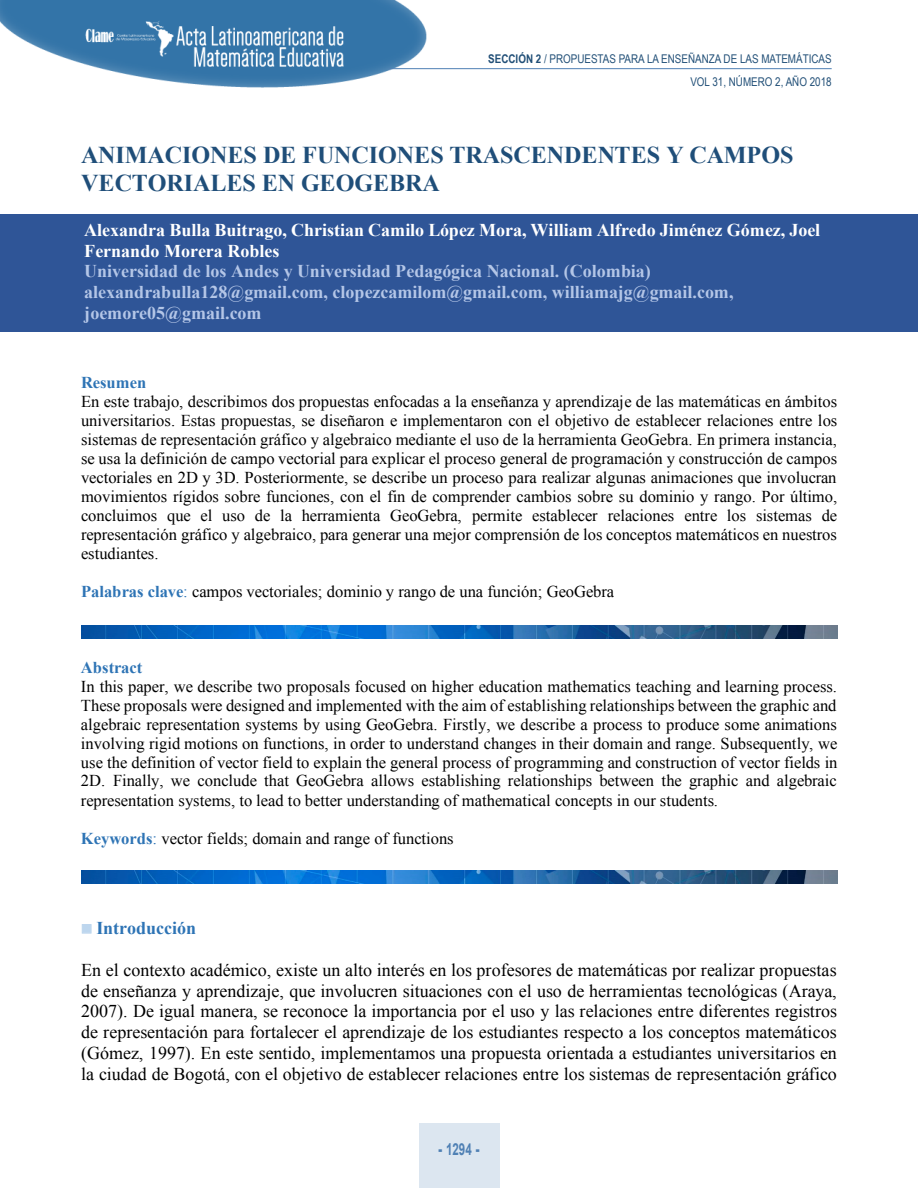
<style>
.page{position:relative;width:918px;height:1188px;background:#fff}
.page>*{position:absolute;margin:0;border:0;box-sizing:border-box;transform-origin:0 0}
.t1{font:700 24.15px/27.8px "Times New Roman";letter-spacing:-.005em;color:#1f4e79}
.t2{font:18px/20.7px "Times New Roman";color:#000;text-align:justify}
.t3{font:700 18px/20.7px "Times New Roman";color:#b4c6e7}
.t4{font:700 18px/20.5px "Times New Roman";color:#fff}
.t5{font:700 18px "Times New Roman";color:#2e74b5}
.t6{font:16.5px/19px "Times New Roman";color:#000;text-align:justify}
.t7{font:700 16.5px "Times New Roman";letter-spacing:-.005em;color:#2e74b5}
.t8{font:700 16.5px "Arial";color:#4f80b4;scale:.7 1}
.t9{font:12px/23px "Arial Narrow";color:#214f77;text-align:right}
.s1{font-weight:700}
.s2{font-weight:700;color:#2e74b5}
.s3{color:#2e74b5}
.s4{color:#bdd6ee}
.s5{font-weight:900}
</style>
<div class="page">
<img style="left:0;top:0;width:435px;height:88px">
<hr style="left:389px;top:68px;width:443px;height:1px;background:#4f80b4">
<div style="left:419px;top:1123px;width:80px;height:65px;background:#dce6f0"></div>
<div style="left:82px;top:924px;width:9px;height:9px;border:1px solid #bdd6ee"></div>
<img style="left:81px;top:625px;width:756px;height:14px">
<img style="left:81px;top:870px;width:756px;height:13px">
<div style="left:0;top:215px;width:918px;height:117px;background:#2f5597"></div>
<p class="t9" style="left:488px;top:47px;width:345px"><span class="s1">SECCIÓN 2</span> / PROPUESTAS PARA LA ENSEÑANZA DE LAS MATEMÁTICAS<br>VOL 31, NÚMERO 2, AÑO 2018</p>
<h1 class="t1" style="left:81px;top:141px;width:714px">ANIMACIONES DE FUNCIONES TRASCENDENTES Y CAMPOS<br>VECTORIALES EN GEOGEBRA</h1>
<p class="t4" style="left:84px;top:220px;width:737px">Alexandra Bulla Buitrago, Christian Camilo López Mora, William Alfredo Jiménez Gómez, Joel<br>Fernando Morera Robles</p>
<p class="t3" style="left:84px;top:261px;width:651px">Universidad de los Andes y Universidad Pedagógica Nacional. (Colombia) alexandrabulla128@gmail.com, clopezcamilom@gmail.com, williamajg@gmail.com, joemore05@gmail.com</p>
<p class="t7" style="left:81px;top:374px;width:67px">Resumen</p>
<p class="t6" style="left:81px;top:392px;width:758px">En este trabajo, describimos dos propuestas enfocadas a la enseñanza y aprendizaje de las matemáticas en ámbitos universitarios. Estas propuestas, se diseñaron e implementaron con el objetivo de establecer relaciones entre los sistemas de representación gráfico y algebraico mediante el uso de la herramienta GeoGebra. En primera instancia, se usa la definición de campo vectorial para explicar el proceso general de programación y construcción de campos vectoriales en 2D y 3D. Posteriormente, se describe un proceso para realizar algunas animaciones que involucran movimientos rígidos sobre funciones, con el fin de comprender cambios sobre su dominio y rango. Por último, concluimos que el uso de la herramienta GeoGebra, permite establecer relaciones entre los sistemas de representación gráfico y algebraico, para generar una mejor comprensión de los conceptos matemáticos en nuestros estudiantes.</p>
<p class="t6" style="left:81px;top:582px;width:535px"><span class="s2">Palabras clave</span><span class="s3">:</span> campos vectoriales; dominio y rango de una función; GeoGebra</p>
<p class="t7" style="left:81px;top:658px;width:63px">Abstract</p>
<p class="t6" style="left:81px;top:677px;width:758px">In this paper, we describe two proposals focused on higher education mathematics teaching and learning process.<br>These proposals were designed and implemented with the aim of establishing relationships between the graphic and algebraic representation systems by using GeoGebra. Firstly, we describe a process to produce some animations involving rigid motions on functions, in order to understand changes in their domain and range. Subsequently, we use the definition of vector field to explain the general process of programming and construction of vector fields in 2D. Finally, we conclude that GeoGebra allows establishing relationships between the graphic and algebraic representation systems, to lead to better understanding of mathematical concepts in our students.</p>
<p class="t6" style="left:81px;top:829px;width:374px"><span class="s2">Keywords</span><span class="s3">:</span> vector fields; domain and range of functions</p>
<p class="t5" style="left:81px;top:918px;width:117px"><span class="s4">■</span> Introducción</p>
<p class="t2" style="left:81px;top:959px;width:758px">En el contexto académico, existe un alto interés en los profesores de matemáticas por realizar propuestas de enseñanza y aprendizaje, que involucren situaciones con el uso de herramientas tecnológicas (Araya, 2007). De igual manera, se reconoce la importancia por el uso y las relaciones entre diferentes registros de representación para fortalecer el aprendizaje de los estudiantes respecto a los conceptos matemáticos (Gómez, 1997). En este sentido, implementamos una propuesta orientada a estudiantes universitarios en la ciudad de Bogotá, con el objetivo de establecer relaciones entre los sistemas de representación gráfico</p>
<p class="t8" style="left:438px;top:1140px;width:60px"><span class="s5">-</span> 1294 <span class="s5">-</span></p>
</div>
